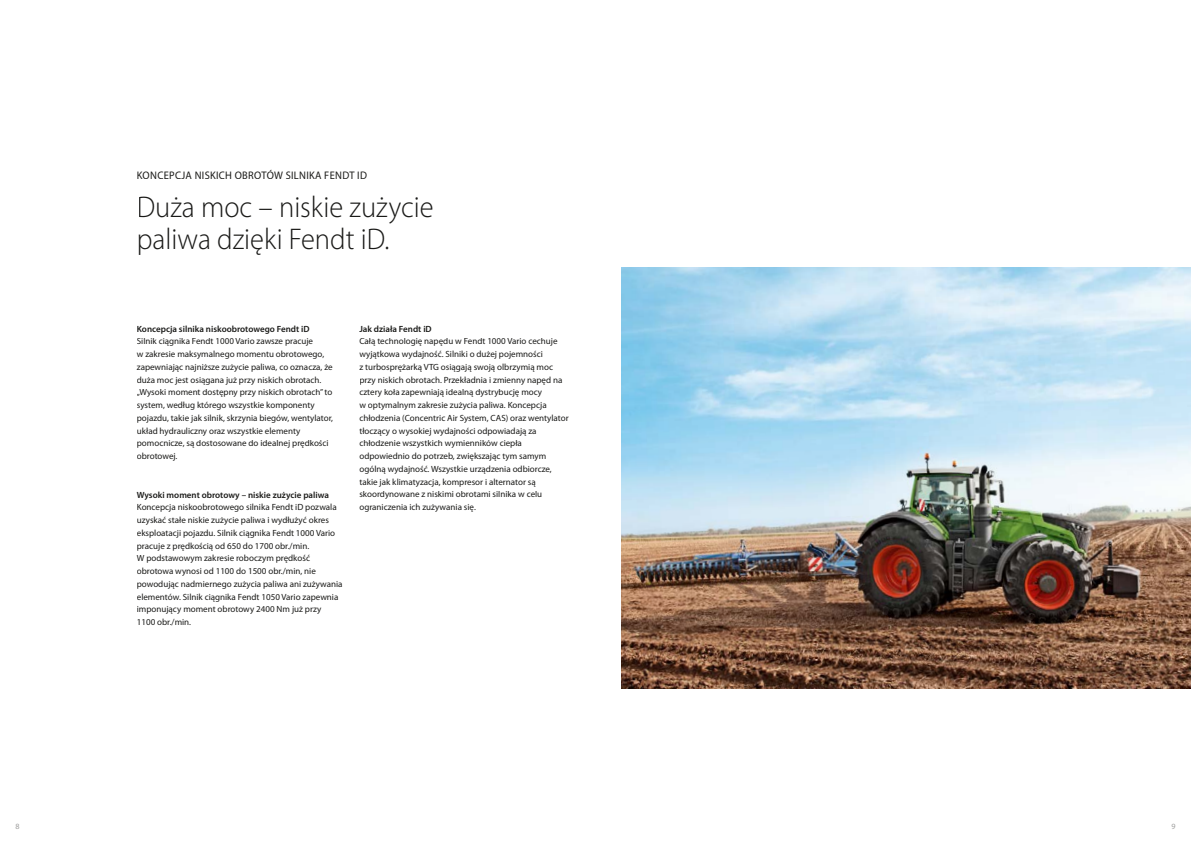
<style>
.page{position:relative;width:1191px;height:842px;background:#fff}
.page>*{position:absolute;margin:0;border:0;box-sizing:border-box;transform-origin:0 0}
.t1{font:30px/32px "Myriad Pro Light 3";color:#1a1a18;scale:.95 1}
.t2{font:11px "Myriad Pro Regular 6";letter-spacing:.03em;color:#1a1a18;scale:.95 1}
.t3{font:9px/12.8px "Myriad Pro Regular 6";color:#1a1a18}
.t4{font:9px "Myriad Pro Semibold 3";color:#1a1a18}
.t5{font:8px "Myriad Pro Regular 6";color:#9f9f9e}
.t6{font:8px "Myriad Pro";color:#9f9f9e}
</style>
<div class="page">
<img style="left:621px;top:268px;width:570px;height:421px">
<p class="t2" style="left:137px;top:169px;width:244px">KONCEPCJA NISKICH OBROTÓW SILNIKA FENDT ID</p>
<h1 class="t1" style="left:137px;top:191px;width:314px">Duża moc – niskie zużycie paliwa dzięki Fendt iD.</h1>
<p class="t4" style="left:137px;top:324px;width:174px">Koncepcja silnika niskoobrotowego Fendt iD</p>
<p class="t3" style="left:137px;top:335px;width:198px">Silnik ciągnika Fendt 1000 Vario zawsze pracuje<br>w zakresie maksymalnego momentu obrotowego, zapewniając najniższe zużycie paliwa, co oznacza, że duża moc jest osiągana już przy niskich obrotach. „Wysoki moment dostępny przy niskich obrotach” to system, według którego wszystkie komponenty pojazdu, takie jak silnik, skrzynia biegów, wentylator, układ hydrauliczny oraz wszystkie elementy pomocnicze, są dostosowane do idealnej prędkości obrotowej.</p>
<p class="t4" style="left:137px;top:489px;width:194px">Wysoki moment obrotowy – niskie zużycie paliwa</p>
<p class="t3" style="left:137px;top:501px;width:207px">Koncepcja niskoobrotowego silnika Fendt iD pozwala uzyskać stałe niskie zużycie paliwa i wydłużyć okres eksploatacji pojazdu. Silnik ciągnika Fendt 1000 Vario pracuje z prędkością od 650 do 1700 obr./min.<br>W podstawowym zakresie roboczym prędkość obrotowa wynosi od 1100 do 1500 obr./min, nie powodując nadmiernego zużycia paliwa ani zużywania elementów. Silnik ciągnika Fendt 1050 Vario zapewnia imponujący moment obrotowy 2400 Nm już przy<br>1100 obr./min.</p>
<p class="t4" style="left:359px;top:324px;width:74px">Jak działa Fendt iD</p>
<p class="t3" style="left:359px;top:335px;width:211px">Całą technologię napędu w Fendt 1000 Vario cechuje wyjątkowa wydajność. Silniki o dużej pojemności<br>z turbosprężarką VTG osiągają swoją olbrzymią moc przy niskich obrotach. Przekładnia i zmienny napęd na cztery koła zapewniają idealną dystrybucję mocy<br>w optymalnym zakresie zużycia paliwa. Koncepcja chłodzenia (Concentric Air System, CAS) oraz wentylator tłoczący o wysokiej wydajności odpowiadają za chłodzenie wszystkich wymienników ciepła odpowiednio do potrzeb, zwiększając tym samym ogólną wydajność. Wszystkie urządzenia odbiorcze, takie jak klimatyzacja, kompresor i alternator są skoordynowane z niskimi obrotami silnika w celu ograniczenia ich zużywania się.</p>
<p class="t5" style="left:15px;top:822px;width:6px">8</p>
<p class="t6" style="left:1171px;top:822px;width:6px">9</p>
</div>
